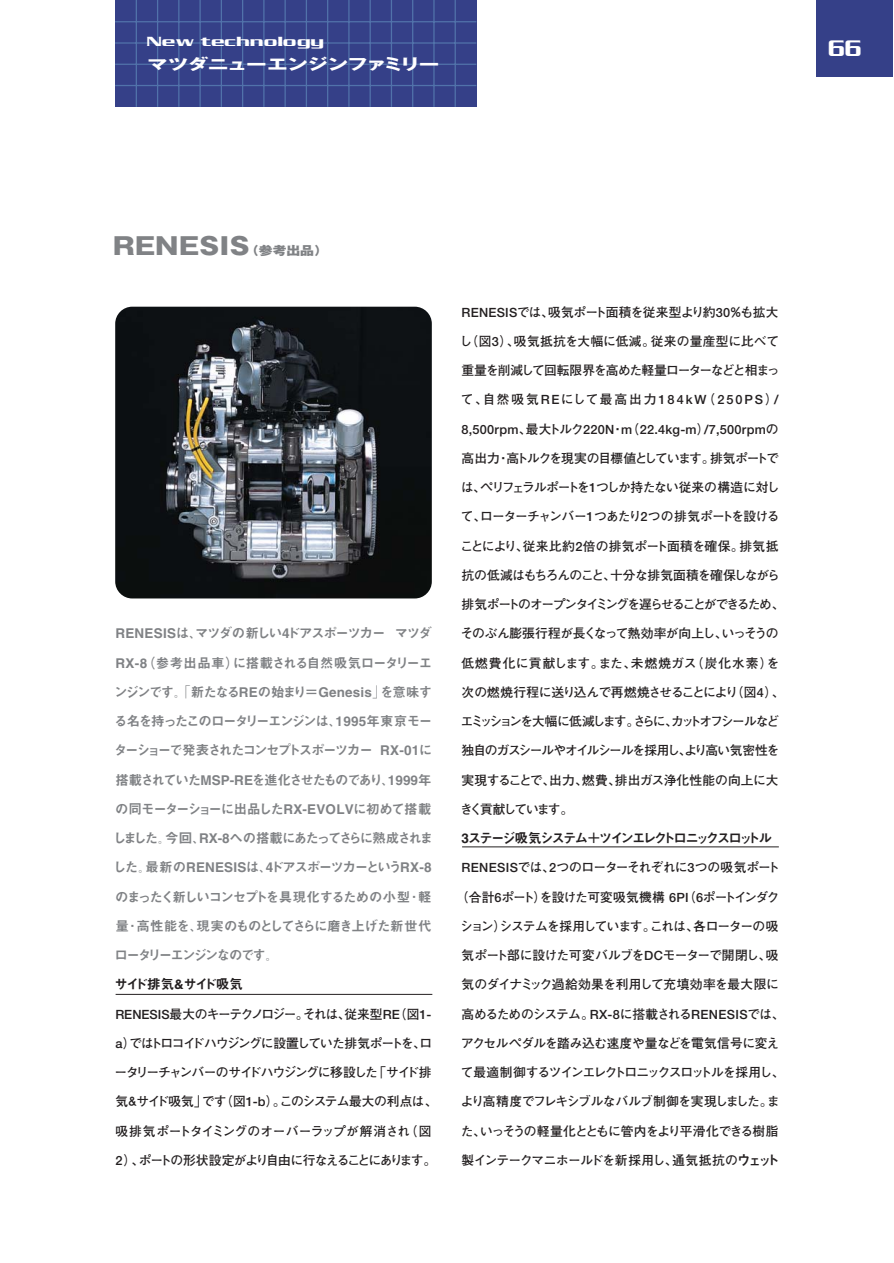
<style>
.page{position:relative;width:894px;height:1263px;background:#fff}
.page>*{position:absolute;margin:0;border:0;box-sizing:border-box;transform-origin:0 0}
.t1{font:24.15px "Boost SSK";color:#fff}
.t2{font:23.4px "Gothic MB101 hea";color:#808285;scale:1.15 1}
.t3{font:700 15.3px "Gothic MB101";letter-spacing:-.05em;color:#fff;scale:1.35 1}
.t4{font:14.25px "Boost SSK";color:#fff;scale:1.51 1}
.t5{font:13.5px/29.2px "Midashi Go MB31";letter-spacing:-.1em;color:#808285}
.t6{font:13.5px "Midashi Go MB31";letter-spacing:-.145em;color:#231f20}
.t7{font:13.5px "Midashi Go MB31";letter-spacing:-.11em;color:#231f20}
.t8{font:700 12.75px "Futo Go B101";letter-spacing:-.055em;color:#231f20}
.t9{font:700 12.75px "Futo Go B101";letter-spacing:.02em;color:#231f20}
.t10{font:700 12.75px "Futo Go B101";letter-spacing:-.08em;color:#231f20}
.t11{font:700 12.75px "Futo Go B101";letter-spacing:-.095em;color:#231f20}
.t12{font:700 12.75px "Futo Go B101";letter-spacing:-.09em;color:#231f20}
.t13{font:700 12.75px "Futo Go B101";letter-spacing:-.035em;color:#231f20}
.t14{font:700 12.75px "Futo Go B101";letter-spacing:-.03em;color:#231f20}
.t15{font:700 12.75px "Futo Go B101";letter-spacing:-.155em;color:#231f20}
.t16{font:700 12.75px "Futo Go B101";color:#231f20}
.t17{font:700 12.75px "Futo Go B101";letter-spacing:-.02em;color:#231f20}
.t18{font:700 12.75px "Futo Go B101";letter-spacing:-.01em;color:#231f20}
.t19{font:700 12.75px "Futo Go B101";letter-spacing:-.12em;color:#231f20}
.t20{font:700 12.75px "Futo Go B101";letter-spacing:-.13em;color:#231f20}
.t21{font:700 12.75px "Futo Go B101";letter-spacing:.15em;color:#231f20}
.t22{font:700 12.75px "Futo Go B101";letter-spacing:-.1em;color:#231f20}
.t23{font:700 12.75px "Futo Go B101";letter-spacing:-.075em;color:#231f20}
.t24{font:700 12.75px "Futo Go B101";letter-spacing:-.015em;color:#231f20}
.t25{font:700 12.75px "Futo Go B101";letter-spacing:-.025em;color:#231f20}
.t26{font:700 12.75px "Futo Go B101";letter-spacing:.075em;color:#231f20}
.s1{font-size:12px}
.s2{font-family:"Midashi Go MB31";font-weight:400;font-size:13.5px}
</style>
<div class="page">
<div style="left:115px;top:0;width:362px;height:107px;background:#354088"></div>
<hr style="left:136px;top:0;width:1px;height:107px;background:#5172aa">
<hr style="left:157px;top:0;width:1px;height:107px;background:#5172aa">
<hr style="left:178px;top:0;width:1px;height:107px;background:#5172aa">
<hr style="left:199px;top:0;width:2px;height:107px;background:#5172aa">
<hr style="left:221px;top:0;width:1px;height:107px;background:#5172aa">
<hr style="left:242px;top:0;width:1px;height:107px;background:#5172aa">
<hr style="left:263px;top:0;width:2px;height:107px;background:#5172aa">
<hr style="left:285px;top:0;width:1px;height:107px;background:#5172aa">
<hr style="left:306px;top:0;width:1px;height:107px;background:#5172aa">
<hr style="left:327px;top:0;width:1px;height:107px;background:#5172aa">
<hr style="left:348px;top:0;width:2px;height:107px;background:#5172aa">
<hr style="left:370px;top:0;width:1px;height:107px;background:#5172aa">
<hr style="left:391px;top:0;width:1px;height:107px;background:#5172aa">
<hr style="left:412px;top:0;width:1px;height:107px;background:#5172aa">
<hr style="left:433px;top:0;width:2px;height:107px;background:#5172aa">
<hr style="left:455px;top:0;width:1px;height:107px;background:#5172aa">
<hr style="left:115px;top:42px;width:361px;height:2px;background:#5172aa">
<hr style="left:115px;top:64px;width:361px;height:1px;background:#5172aa">
<hr style="left:115px;top:85px;width:361px;height:1px;background:#5172aa">
<hr style="left:115px;top:21px;width:361px;height:1px;background:#5172aa">
<hr style="left:116px;top:994px;width:316px;height:1px;background:#231f20">
<hr style="left:462px;top:847px;width:317px;height:1px;background:#231f20">
<img style="left:115px;top:307px;width:317px;height:291px;border-radius:17px">
<div style="left:816px;top:0;width:77px;height:77px;background:#354088"></div>
<p class="t4" style="left:146px;top:37px;width:119px">New technology</p>
<p class="t3" style="left:147px;top:58px;width:218px">マツダニューエンジンファミリー</p>
<h1 class="t1" style="left:828px;top:40px;width:35px">66</h1>
<h2 class="t2" style="left:113px;top:237px;width:189px">RENESIS<span class="s1">（参考出品）</span></h2>
<p class="t5" style="left:113px;top:620px;width:321px">RENESISは、マツダの新しい4ドアスポーツカー マツダ<br>RX-8（参考出品車）に搭載される自然吸気ロータリーエンジンです。「新たなるREの始まり＝Genesis」を意味する名を持ったこのロータリーエンジンは、1995年東京モーターショーで発表されたコンセプトスポーツカー RX-01に搭載されていたMSP-REを進化させたものであり、1999年の同モーターショーに出品したRX-EVOLVに初めて搭載しました。今回、RX-8への搭載にあたってさらに熟成されました。最新のRENESISは、4ドアスポーツカーというRX-8のまったく新しいコンセプトを具現化するための小型･軽量･高性能を、現実のものとしてさらに磨き上げた新世代ロータリーエンジンなのです。</p>
<p class="t7" style="left:115px;top:979px;width:130px">サイド排気＆サイド吸気</p>
<p class="t16" style="left:115px;top:1009px;width:318px">RENESIS最大のキーテクノロジー。それは、従来型RE（図1-</p>
<p class="t11" style="left:115px;top:1038px;width:318px">a）ではトロコイドハウジングに設置していた排気ポートを、ロ</p>
<p class="t12" style="left:115px;top:1068px;width:318px">ータリーチャンバーのサイドハウジングに移設した「サイド排</p>
<p class="t10" style="left:115px;top:1097px;width:323px">気＆サイド吸気」です（図1-b）。このシステム最大の利点は、</p>
<p class="t25" style="left:115px;top:1126px;width:318px">吸排気ポートタイミングのオーバーラップが解消され（図</p>
<p class="t19" style="left:115px;top:1155px;width:322px">2 ）、ポートの形状設定がより自由に行なえることにあります。</p>
<p class="t9" style="left:462px;top:307px;width:318px">RENESISでは、吸気ポート面積を従来型より約30％も拡大</p>
<p class="t9" style="left:460px;top:336px;width:321px">し（図3）、吸気抵抗を大幅に低減。従来の量産型に比べて</p>
<p class="t23" style="left:462px;top:365px;width:320px">重量を削減して回転限界を高めた軽量ローターなどと相まっ</p>
<p class="t21" style="left:461px;top:395px;width:319px">て、自然吸気REにして最高出力184kW（250PS）/</p>
<p class="t9" style="left:462px;top:424px;width:319px">8,500rpm、最大トルク220N･m（22.4kg-m）/7,500rpmの</p>
<p class="t12" style="left:462px;top:453px;width:319px">高出力･高トルクを現実の目標値としています。排気ポートで</p>
<p class="t8" style="left:461px;top:482px;width:320px">は、ペリフェラルポートを1つしか持たない従来の構造に対し</p>
<p class="t8" style="left:461px;top:512px;width:320px">て、ローターチャンバー1つあたり2つの排気ポートを設ける</p>
<p class="t9" style="left:460px;top:541px;width:320px">ことにより、従来比約2倍の排気ポート面積を確保。排気抵</p>
<p class="t8" style="left:462px;top:570px;width:320px">抗の低減はもちろんのこと、十分な排気面積を確保しながら</p>
<p class="t20" style="left:462px;top:599px;width:324px">排気ポートのオープンタイミングを遅らせることができるため、</p>
<p class="t8" style="left:460px;top:629px;width:320px">そのぶん膨張行程が長くなって熱効率が向上し、いっそうの</p>
<p class="t26" style="left:462px;top:658px;width:319px">低燃費化に貢献します。また、未燃焼ガス（炭化水素）を</p>
<p class="t13" style="left:462px;top:687px;width:324px">次の燃焼行程に送り込んで再燃焼させることにより（図4）、</p>
<p class="t15" style="left:461px;top:716px;width:320px">エミッションを大幅に低減します。さらに、カットオフシールなど</p>
<p class="t11" style="left:462px;top:746px;width:319px">独自のガスシールやオイルシールを採用し、より高い気密性を</p>
<p class="t24" style="left:462px;top:775px;width:318px">実現することで、出力、燃費、排出ガス浄化性能の向上に大</p>
<p class="t15" style="left:460px;top:804px;width:114px">きく貢献しています。</p>
<p class="t6" style="left:462px;top:833px;width:312px">3ステージ吸気システム＋ツインエレクトロニックスロットル</p>
<p class="t18" style="left:462px;top:863px;width:320px">RENESISでは、2つのローターそれぞれに3つの吸気ポート</p>
<p class="t8" style="left:456px;top:892px;width:325px">（合計6ポート）を設けた可変吸気機構 6PI（6ポートインダク</p>
<p class="t10" style="left:461px;top:921px;width:319px">ション）システムを採用しています。これは、各ローターの吸</p>
<p class="t14" style="left:462px;top:950px;width:318px">気ポート部に設けた可変バルブをDCモーターで開閉し、吸</p>
<p class="t13" style="left:462px;top:980px;width:319px">気のダイナミック過給効果を利用して充填効率を最大限に</p>
<p class="t17" style="left:462px;top:1009px;width:324px">高めるためのシステム。RX-8に搭載されるRENESISでは、</p>
<p class="t14" style="left:461px;top:1038px;width:320px">アクセルペダルを踏み込む速度や量などを電気信号に変え</p>
<p class="t22" style="left:461px;top:1067px;width:325px">て最適制御するツインエレクトロニックスロットルを採用し、</p>
<p class="t8" style="left:461px;top:1097px;width:321px">より高精度でフレキシブルなバルブ制御を実現しました。ま</p>
<p class="t10" style="left:461px;top:1126px;width:319px">た、いっそうの軽量化とともに管内をより平滑化できる樹脂</p>
<p class="t8" style="left:462px;top:1155px;width:320px">製インテークマニホールドを新採用し、通気抵抗の<span class="s2">ウェット</span></p>
</div>
